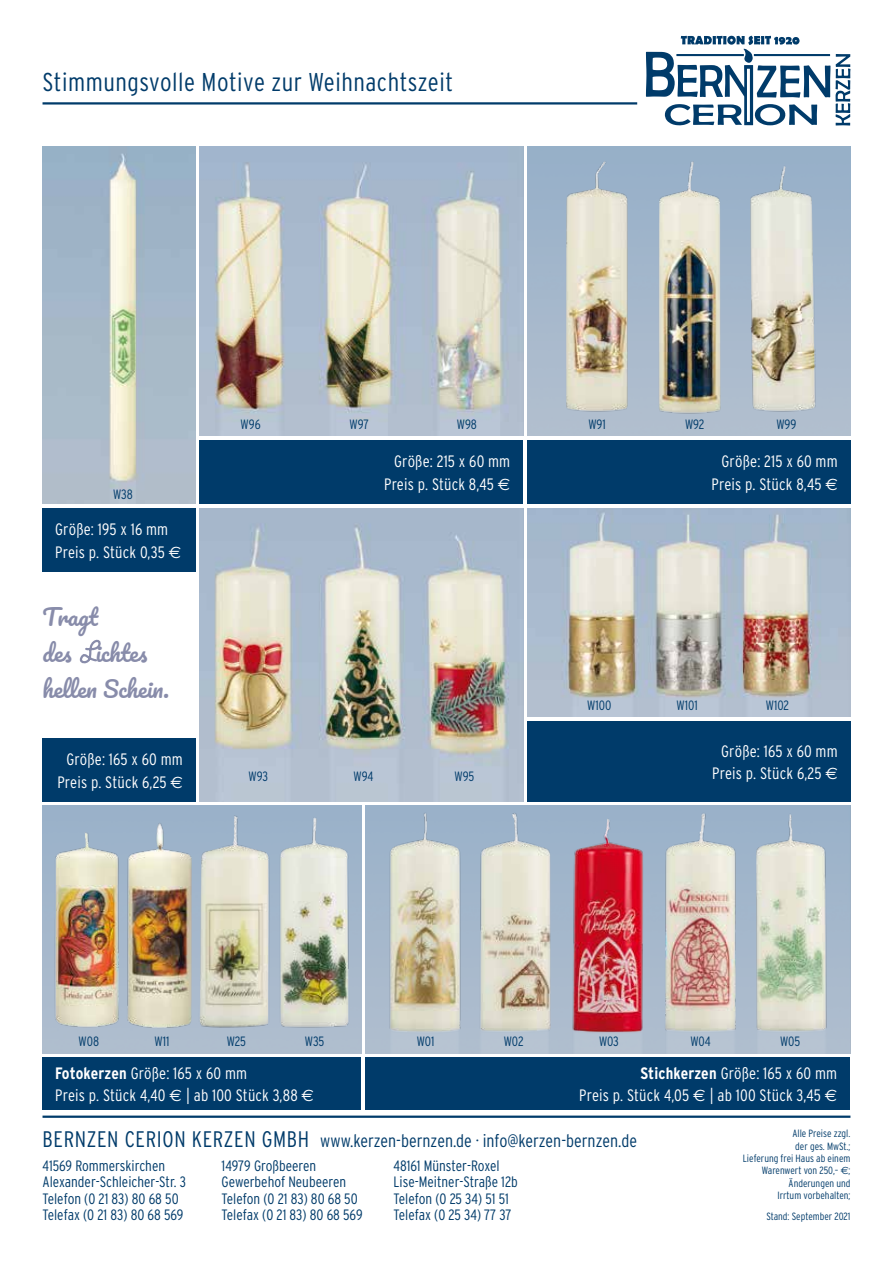
<style>
.page{position:relative;width:893px;height:1263px;background:#fff}
.page>*{position:absolute;margin:0;border:0;box-sizing:border-box;transform-origin:0 0}
.t1{font:300 condensed 25.8px "Interstate";letter-spacing:.02em;color:#003b6a}
.t2{font:22.5px/36px "Pacifico";color:#888caa}
.t3{font:300 condensed 18px "Interstate";color:#003b6a}
.t4{font:300 condensed 16.5px/22.5px "Interstate";letter-spacing:.01em;color:#fff;text-align:right}
.t5{font:300 condensed 15px/16.5px "Interstate";color:#003b6a}
.t6{font:300 condensed 13.5px "Interstate";color:#003b6a}
.t7{font:300 condensed 10.5px/12.5px "Interstate";color:#003b6a;text-align:right}
.s1{font-family:"Euro Sans";font-weight:400;font-stretch:normal}
.s2{font-weight:700}
.s3{font-size:22.5px}
</style>
<div class="page">
<img style="left:366px;top:806px;width:481px;height:247px">
<img style="left:43px;top:147px;width:153px;height:357px">
<svg style="left:199px;top:508px;width:652px;height:294px"></svg>
<img style="left:527px;top:508px;width:323px;height:208px">
<img style="left:200px;top:508px;width:323px;height:293px">
<img style="left:527px;top:147px;width:323px;height:289px">
<img style="left:200px;top:147px;width:323px;height:289px">
<img style="left:46px;top:818px;width:77px;height:213px">
<img style="left:191px;top:810px;width:78px;height:222px">
<img style="left:269px;top:808px;width:87px;height:224px">
<img style="left:121px;top:819px;width:82px;height:213px">
<hr style="left:43px;top:102px;width:594px;height:3px;background:#003b6a">
<hr style="left:43px;top:1115px;width:807px;height:3px;background:#003b6a">
<div style="left:200px;top:440px;width:323px;height:64px;background:#003b6a"></div>
<div style="left:43px;top:508px;width:153px;height:64px;background:#003b6a"></div>
<div style="left:43px;top:738px;width:153px;height:63px;background:#003b6a"></div>
<div style="left:43px;top:1057px;width:318px;height:53px;background:#003b6a"></div>
<div style="left:366px;top:1057px;width:484px;height:53px;background:#003b6a"></div>
<div style="left:527px;top:440px;width:323px;height:64px;background:#003b6a"></div>
<div style="left:527px;top:721px;width:323px;height:80px;background:#003b6a"></div>
<svg style="left:79px;top:639px;width:22px;height:25px"></svg>
<svg style="left:646px;top:36px;width:204px;height:90px"></svg>
<h1 class="t1" style="left:43px;top:67px;width:412px">Stimmungsvolle Motive zur Weihnachtszeit</h1>
<p class="t6" style="left:113px;top:486px;width:21px">W38</p>
<p class="t4" style="left:55px;top:518px;width:127px;text-align:left">Größe: 195 x 16 mm<br>Preis p. Stück 0,35 <span class="s1">E</span></p>
<h2 class="t2" style="left:43px;top:600px;width:128px">Tragt<br>des ichtes hellen Schein.</h2>
<p class="t4" style="left:57px;top:748px;width:127px;text-align:center">Größe: 165 x 60 mm<br>Preis p. Stück 6,25 <span class="s1">E</span></p>
<p class="t6" style="left:241px;top:416px;width:21px">W96</p>
<p class="t6" style="left:350px;top:416px;width:21px">W97</p>
<p class="t6" style="left:457px;top:416px;width:22px">W98</p>
<p class="t6" style="left:588px;top:416px;width:19px">W91</p>
<p class="t6" style="left:685px;top:416px;width:21px">W92</p>
<p class="t6" style="left:776px;top:416px;width:22px">W99</p>
<p class="t4" style="left:384px;top:450px;width:128px">Größe: 215 x 60 mm<br>Preis p. Stück 8,45 <span class="s1">E</span></p>
<p class="t4" style="left:712px;top:450px;width:128px">Größe: 215 x 60 mm<br>Preis p. Stück 8,45 <span class="s1">E</span></p>
<p class="t6" style="left:249px;top:768px;width:21px">W93</p>
<p class="t6" style="left:354px;top:768px;width:21px">W94</p>
<p class="t6" style="left:455px;top:768px;width:21px">W95</p>
<p class="t6" style="left:587px;top:698px;width:26px">W100</p>
<p class="t6" style="left:677px;top:698px;width:23px">W101</p>
<p class="t6" style="left:766px;top:698px;width:25px">W102</p>
<p class="t4" style="left:712px;top:739px;width:127px;text-align:center">Größe: 165 x 60 mm<br>Preis p. Stück 6,25 <span class="s1">E</span></p>
<p class="t6" style="left:79px;top:1034px;width:22px">W08</p>
<p class="t6" style="left:155px;top:1034px;width:16px">W11</p>
<p class="t6" style="left:227px;top:1034px;width:21px">W25</p>
<p class="t6" style="left:305px;top:1034px;width:21px">W35</p>
<p class="t6" style="left:417px;top:1034px;width:19px">W01</p>
<p class="t6" style="left:504px;top:1034px;width:21px">W02</p>
<p class="t6" style="left:599px;top:1034px;width:21px">W03</p>
<p class="t6" style="left:690px;top:1034px;width:22px">W04</p>
<p class="t6" style="left:780px;top:1034px;width:22px">W05</p>
<p class="t4" style="left:55px;top:1061px;width:260px;text-align:left"><span class="s2">Fotokerzen</span> Größe: 165 x 60 mm<br>Preis p. Stück 4,40 <span class="s1">E</span> | ab 100 Stück 3,88 <span class="s1">E</span></p>
<p class="t4" style="left:579px;top:1061px;width:259px"><span class="s2">Stichkerzen</span> Größe: 165 x 60 mm<br>Preis p. Stück 4,05 <span class="s1">E</span> | ab 100 Stück 3,45 <span class="s1">E</span></p>
<p class="t3" style="left:43px;top:1130px;width:596px"><span class="s3">BERNZEN CERION KERZEN GMBH</span> www.kerzen-bernzen.de · info@kerzen-bernzen.de</p>
<p class="t5" style="left:43px;top:1157px;width:145px">41569 Rommerskirchen<br>Alexander-Schleicher-Str. 3<br>Telefon (0 21 83) 80 68 50<br>Telefax (0 21 83) 80 68 569</p>
<p class="t5" style="left:222px;top:1157px;width:142px">14979 Großbeeren<br>Gewerbehof Neubeeren<br>Telefon (0 21 83) 80 68 50<br>Telefax (0 21 83) 80 68 569</p>
<p class="t5" style="left:394px;top:1157px;width:126px">48161 Münster-Roxel<br>Lise-Meitner-Straße 12b<br>Telefon (0 25 34) 51 51<br>Telefax (0 25 34) 77 37</p>
<p class="t7" style="left:743px;top:1127px;width:109px">Alle Preise zzgl.<br>der ges. MwSt.;<br>Lieferung frei Haus ab einem<br>Warenwert von 250,– <span class="s1">E</span>;<br>Änderungen und<br>Irrtum vorbehalten;</p>
<p class="t7" style="left:766px;top:1210px;width:86px">Stand: September 2021</p>
</div>
